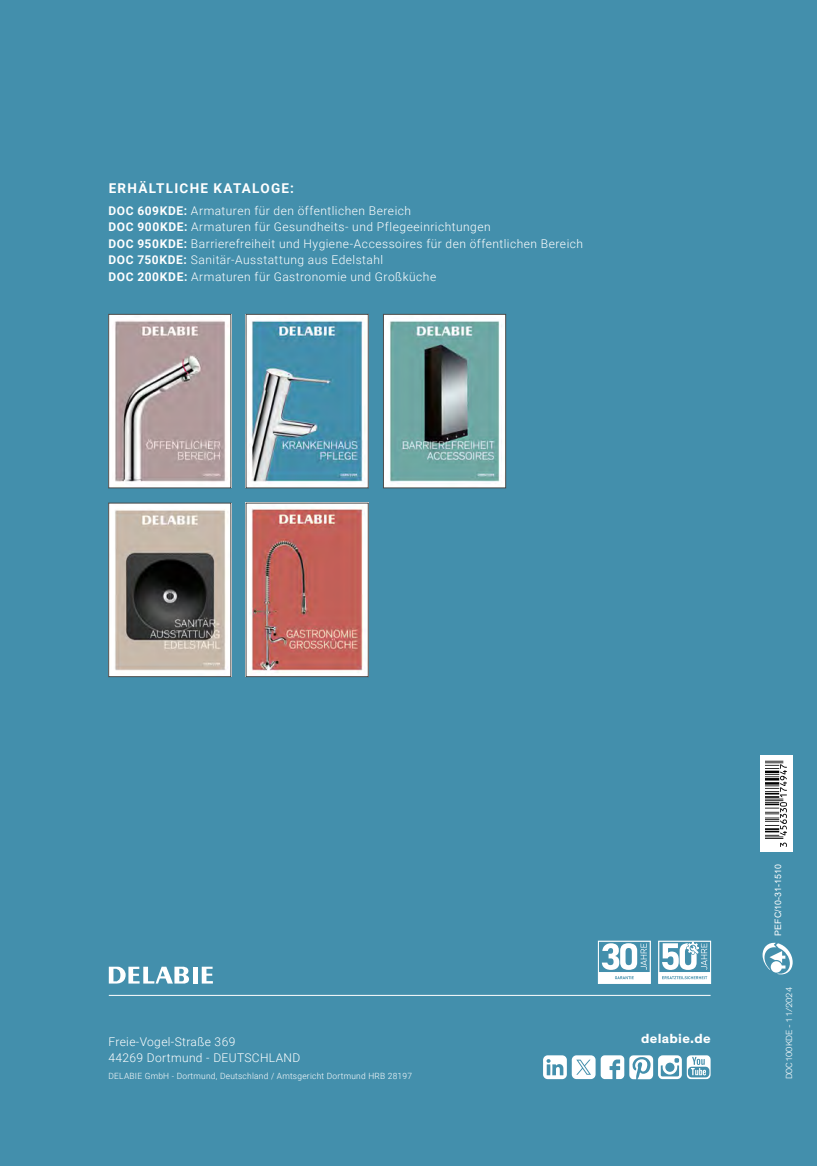
<style>
.page{position:relative;width:817px;height:1166px;background:#fff}
.page>*{position:absolute;margin:0;border:0;box-sizing:border-box;transform-origin:0 0}
.t1{font:700 13.5px "Roboto";letter-spacing:.095em;color:#fff}
.t2{font:700 13.5px "Theinhardt";letter-spacing:.02em;color:#fff}
.t3{font:300 12px/16.5px "Roboto";letter-spacing:.04em;color:#fff}
.t4{font:300 9px "Theinhardt";letter-spacing:-.01em;color:#fff}
.t5{font:8.85px "Arial";color:#fff}
.t6{font:300 8.55px "Roboto";letter-spacing:.03em;color:#fff}
.s1{font-weight:700}
</style>
<div class="page">
<div style="left:0;top:0;width:816px;height:1165px;background:#438fac"></div>
<svg style="left:109px;top:966px;width:80px;height:17px"></svg>
<hr style="left:193px;top:966px;width:4px;height:17px;background:#fff">
<svg style="left:202px;top:966px;width:11px;height:17px"></svg>
<hr style="left:109px;top:994px;width:601px;height:1px;background:#fff">
<svg style="left:543px;top:1055px;width:167px;height:23px"></svg>
<svg style="left:600px;top:943px;width:48px;height:38px"></svg>
<div style="left:598px;top:940px;width:52px;height:43px;border:1px solid #fff"></div>
<svg style="left:660px;top:942px;width:48px;height:39px"></svg>
<div style="left:658px;top:940px;width:52px;height:43px;border:1px solid #fff"></div>
<img style="left:110px;top:316px;width:119px;height:170px">
<div style="left:108px;top:314px;width:123px;height:174px;border:1px solid #4a4a49"></div>
<img style="left:110px;top:505px;width:119px;height:169px">
<img style="left:248px;top:316px;width:118px;height:170px">
<img style="left:385px;top:316px;width:118px;height:170px">
<div style="left:383px;top:314px;width:122px;height:174px;border:1px solid #4a4a49"></div>
<img style="left:248px;top:505px;width:118px;height:169px">
<div style="left:759px;top:755px;width:33px;height:96px;background:#fff"></div>
<svg style="left:765px;top:760px;width:21px;height:86px"></svg>
<svg style="left:762px;top:942px;width:30px;height:32px"></svg>
<p class="t1" style="left:109px;top:178px;width:187px">ERHÄLTLICHE KATALOGE:</p>
<p class="t3" style="left:108px;top:202px;width:476px"><span class="s1">DOC 609KDE:</span> Armaturen für den öffentlichen Bereich<br><span class="s1">DOC 900KDE:</span> Armaturen für Gesundheits- und Pflegeeinrichtungen<br><span class="s1">DOC 950KDE:</span> Barrierefreiheit und Hygiene-Accessoires für den öffentlichen Bereich <span class="s1">DOC 750KDE:</span> Sanitär-Ausstattung aus Edelstahl<br><span class="s1">DOC 200KDE:</span> Armaturen für Gastronomie und Großküche</p>
<p class="t3" style="left:108px;top:1032px;width:128px">Freie-Vogel-Straße 369</p>
<p class="t2" style="left:641px;top:1030px;width:71px">delabie.de</p>
<p class="t3" style="left:108px;top:1049px;width:193px">44269 Dortmund - DEUTSCHLAND</p>
<p class="t6" style="left:108px;top:1069px;width:305px">DELABIE GmbH - Dortmund, Deutschland / Amtsgericht Dortmund HRB 28197</p>
<p class="t5" style="left:771px;top:935px;width:73px;rotate:-90deg">PEFC/10-31-1510</p>
<p class="t4" style="left:783px;top:1078px;width:94px;rotate:-90deg">DOC100KDE - 11/2024</p>
</div>
